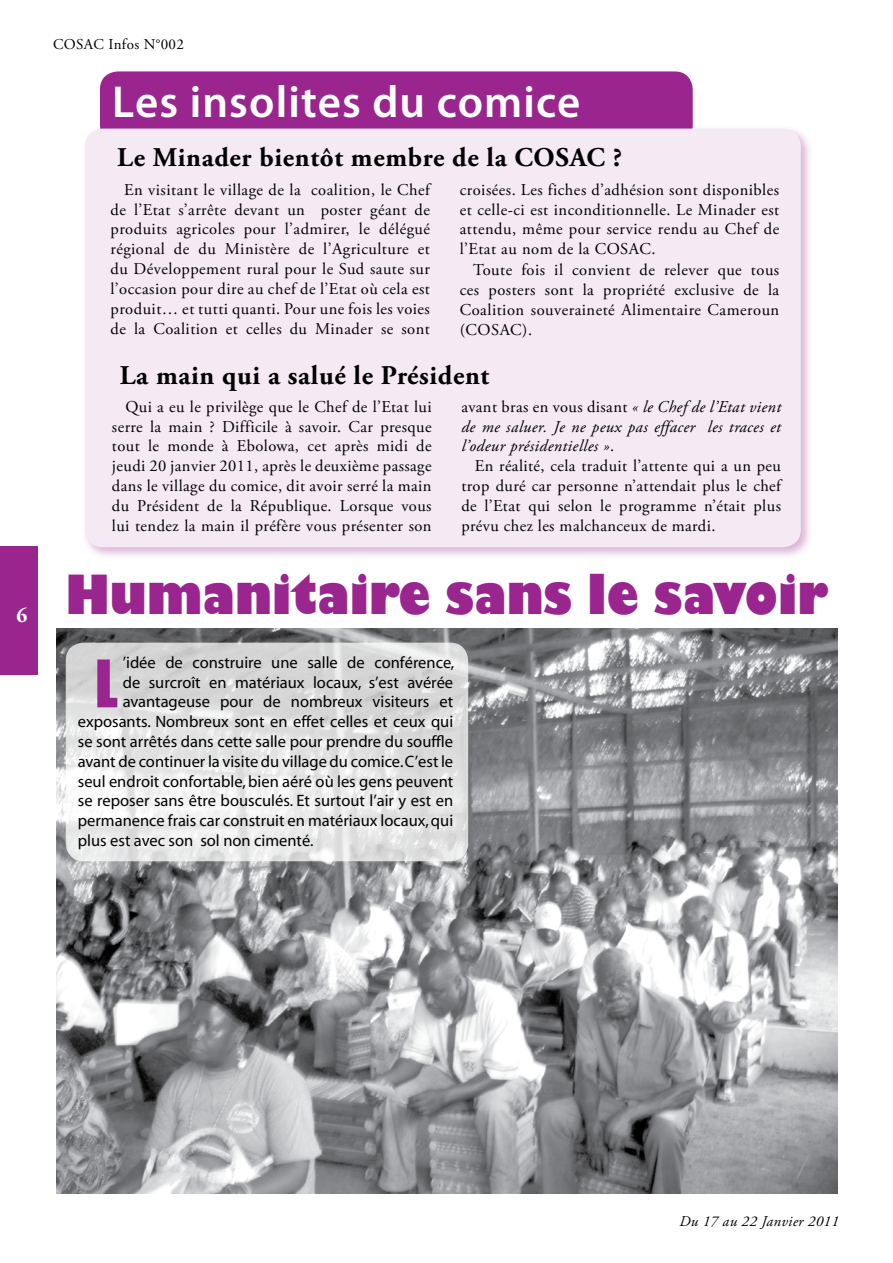
<style>
.page{position:relative;width:893px;height:1263px;background:#fff}
.page>*{position:absolute;margin:0;border:0;box-sizing:border-box;transform-origin:0 0}
.t1{font:60.6px "Impact";color:#9a258f}
.t2{font:800 52.5px "Gill Sans";color:#9a258f;scale:.88 1}
.t3{font:600 45px "Myriad Pro";letter-spacing:.025em;color:#fff}
.t4{font:700 27px "Adobe Garamond Pro";letter-spacing:.025em;color:#000}
.t5{font:700 21px "Adobe Garamond Pro";color:#fff}
.t6{font:16.5px/19.8px "Adobe Garamond Pro";letter-spacing:.03em;color:#000;text-align:justify}
.t7{font:16.5px "Myriad";color:#000}
.t8{font:italic 16.5px/19.8px "Adobe Garamond Pro";letter-spacing:.025em;color:#000;text-align:justify}
.t9{font:italic 15px "Adobe Garamond Pro";letter-spacing:.025em;color:#000}
.t10{font:15px "Adobe Garamond Pro";letter-spacing:.025em;color:#000}
.s1{font-style:normal}
</style>
<div class="page">
<div style="left:0;top:546px;width:38px;height:129px;background:#9a258f"></div>
<img style="left:56px;top:628px;width:781px;height:565px">
<svg style="left:66px;top:643px;width:402px;height:218px"></svg>
<div style="left:100px;top:71px;width:593px;height:72px;background:#9a258f;border-radius:18px"></div>
<div style="left:81px;top:125px;width:739px;height:441px;background:#9a258f;opacity:.35"></div>
<div style="left:85px;top:129px;width:716px;height:418px;background:#f5e9f4;border-radius:18px"></div>
<p class="t5" style="left:16px;top:604px;width:12px">6</p>
<p class="t10" style="left:53px;top:35px;width:132px">COSAC Infos N°002</p>
<h3 class="t3" style="left:112px;top:73px;width:469px">Les insolites du comice</h3>
<h3 class="t4" style="left:117px;top:142px;width:506px">Le Minader bientôt membre de la COSAC ?</h3>
<p class="t6" style="left:111px;top:180px;width:321px;text-indent:13px">En visitant le village de la coalition, le Chef de l’Etat s’arrête devant un poster géant de produits agricoles pour l’admirer, le délégué régional de du Ministère de l’Agriculture et du Développement rural pour le Sud saute sur l’occasion pour dire au chef de l’Etat où cela est produit… et tutti quanti. Pour une fois les voies de la Coalition et celles du Minader se sont</p>
<p class="t6" style="left:460px;top:180px;width:321px">croisées. Les fiches d’adhésion sont disponibles et celle-ci est inconditionnelle. Le Minader est attendu, même pour service rendu au Chef de l’Etat au nom de la COSAC.</p>
<p class="t6" style="left:460px;top:261px;width:321px;text-indent:13px">Toute fois il convient de relever que tous ces posters sont la propriété exclusive de la Coalition souveraineté Alimentaire Cameroun (COSAC).</p>
<h3 class="t4" style="left:120px;top:360px;width:371px">La main qui a salué le Président</h3>
<p class="t6" style="left:112px;top:397px;width:321px;text-indent:13px">Qui a eu le privilège que le Chef de l’Etat lui serre la main ? Difficile à savoir. Car presque tout le monde à Ebolowa, cet après midi de jeudi 20 janvier 2011, après le deuxième passage dans le village du comice, dit avoir serré la main du Président de la République. Lorsque vous lui tendez la main il préfère vous présenter son</p>
<p class="t8" style="left:461px;top:397px;width:321px"><span class="s1">avant bras en vous disant</span> « le Chef de l’Etat vient de me saluer. Je ne peux pas effacer les traces et l’odeur présidentielles »<span class="s1">.</span></p>
<p class="t6" style="left:461px;top:457px;width:321px;text-indent:13px">En réalité, cela traduit l’attente qui a un peu trop duré car personne n’attendait plus le chef de l’Etat qui selon le programme n’était plus prévu chez les malchanceux de mardi.</p>
<h2 class="t2" style="left:66px;top:561px;width:868px">Humanitaire sans le savoir</h2>
<h1 class="t1" style="left:95px;top:636px;width:25px">L</h1>
<p class="t7" style="left:123px;top:654px;width:333px">’idée de construire une salle de conférence,</p>
<p class="t7" style="left:123px;top:674px;width:332px">de surcroît en matériaux locaux, s’est avérée</p>
<p class="t7" style="left:123px;top:694px;width:332px">avantageuse pour de nombreux visiteurs et</p>
<p class="t7" style="left:78px;top:713px;width:377px">exposants. Nombreux sont en effet celles et ceux qui</p>
<p class="t7" style="left:78px;top:733px;width:377px">se sont arrêtés dans cette salle pour prendre du souffle</p>
<p class="t7" style="left:78px;top:753px;width:377px">avant de continuer la visite du village du comice. C’est le</p>
<p class="t7" style="left:78px;top:773px;width:377px">seul endroit confortable, bien aéré où les gens peuvent</p>
<p class="t7" style="left:78px;top:793px;width:377px">se reposer sans être bousculés. Et surtout l’air y est en</p>
<p class="t7" style="left:78px;top:812px;width:377px">permanence frais car construit en matériaux locaux, qui</p>
<p class="t7" style="left:78px;top:832px;width:237px">plus est avec son sol non cimenté.</p>
<p class="t9" style="left:679px;top:1212px;width:161px">Du 17 au 22 Janvier 2011</p>
</div>
